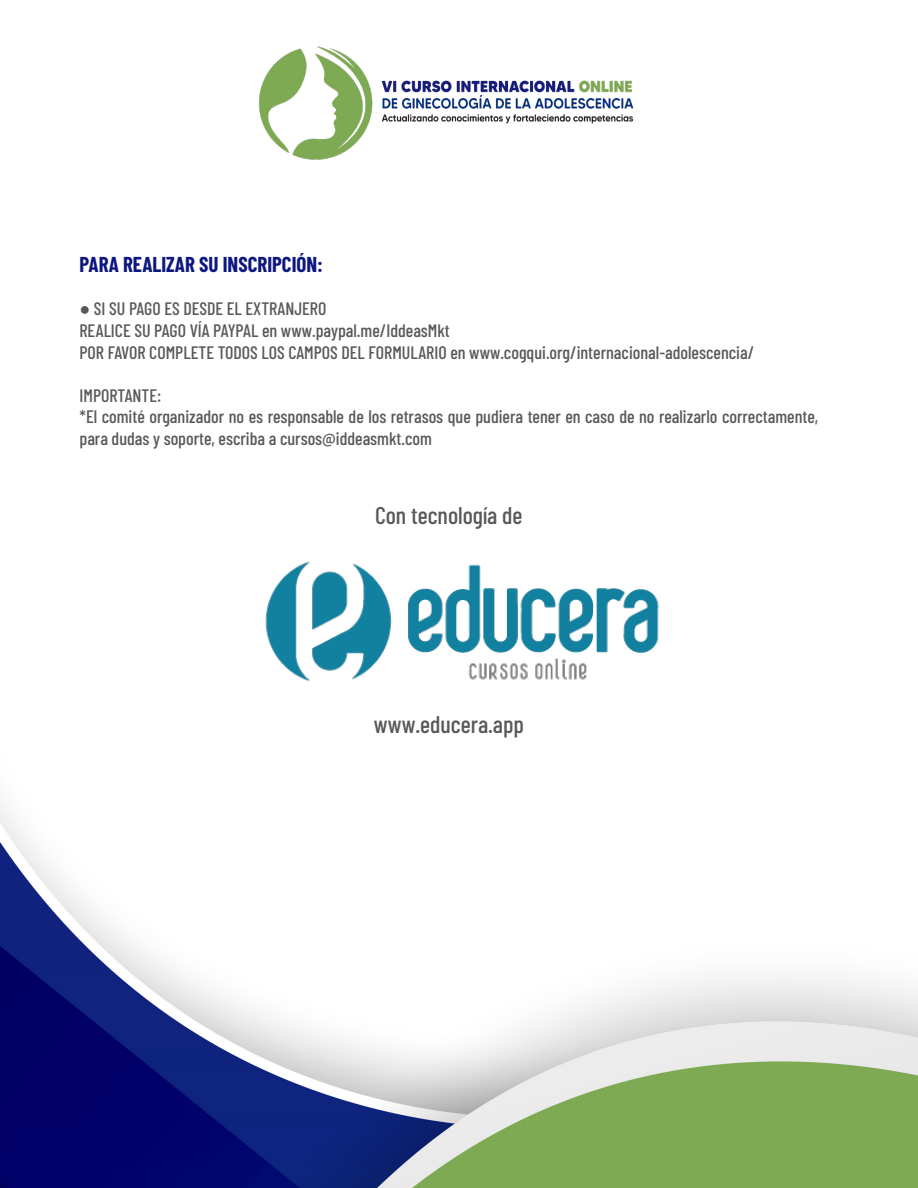
<style>
.page{position:relative;width:918px;height:1188px;background:#fff}
.page>*{position:absolute;margin:0;border:0;box-sizing:border-box;transform-origin:0 0}
.t1{font:500 24px "Barlow Condensed";color:#57585a}
.t2{font:700 21px "Barlow Condensed";color:#0d1780}
.t3{font:500 18px/21.6px "Barlow Condensed";color:#57585a}
.s1{font-family:"Arial Narrow";font-weight:400}
</style>
<div class="page">
<img style="left:0;top:801px;width:918px;height:387px">
<img style="left:258px;top:46px;width:376px;height:114px">
<img style="left:265px;top:561px;width:394px;height:121px">
<p class="t2" style="left:80px;top:250px;width:245px">PARA REALIZAR SU INSCRIPCIÓN:</p>
<p class="t3" style="left:80px;top:297px;width:248px"><span class="s1">●</span> SI SU PAGO ES DESDE EL EXTRANJERO</p>
<p class="t3" style="left:80px;top:319px;width:372px">REALICE SU PAGO VÍA PAYPAL en www.paypal.me/IddeasMkt</p>
<p class="t3" style="left:80px;top:340px;width:676px">POR FAVOR COMPLETE TODOS LOS CAMPOS DEL FORMULARIO en www.cogqui.org/internacional-adolescencia/</p>
<p class="t3" style="left:80px;top:383px;width:83px">IMPORTANTE:</p>
<p class="t3" style="left:80px;top:405px;width:740px">*El comité organizador no es responsable de los retrasos que pudiera tener en caso de no realizarlo correctamente, para dudas y soporte, escriba a cursos@iddeasmkt.com</p>
<p class="t1" style="left:375px;top:499px;width:149px">Con tecnología de</p>
<p class="t1" style="left:374px;top:707px;width:152px">www.educera.app</p>
</div>
